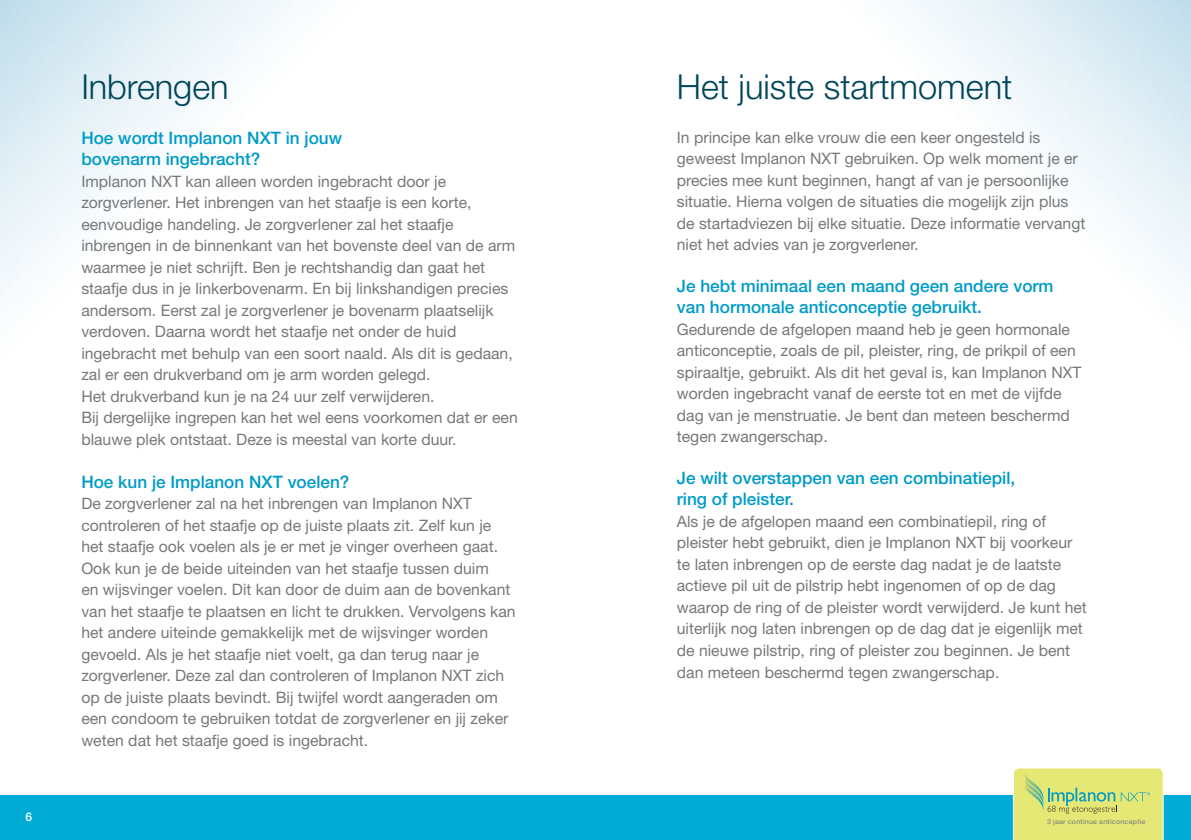
<style>
.page{position:relative;width:1191px;height:840px;background:#fff}
.page>*{position:absolute;margin:0;border:0;box-sizing:border-box;transform-origin:0 0}
.t1{font:300 34.4px "Helvetica Neue LT Std";color:#00455a}
.t2{font:500 17.2px/21.4px "Helvetica Neue LT Std";color:#009bc8}
.t3{font:15.8px/21.4px "Helvetica Neue LT Std";color:#76787b}
.t4{font:500 12px "Helvetica Neue LT Std";color:#fff}
.t5{font:6.8px "Helvetica Neue LT Std";letter-spacing:.03em;color:#76787b;scale:1.07 1}
</style>
<div class="page">
<div style="left:0;top:794px;width:1191px;height:45px;background:#00acd5"></div>
<svg style="left:1013px;top:768px;width:150px;height:71px;background:#dbe37a"></svg>
<p class="t4" style="left:25px;top:809px;width:8px">6</p>
<h1 class="t1" style="left:81px;top:66px;width:149px">Inbrengen</h1>
<p class="t2" style="left:81px;top:127px;width:262px">Hoe wordt Implanon NXT in jouw bovenarm ingebracht?</p>
<p class="t3" style="left:81px;top:170px;width:438px">Implanon NXT kan alleen worden ingebracht door je zorgverlener. Het inbrengen van het staafje is een korte, eenvoudige handeling. Je zorgverlener zal het staafje inbrengen in de binnenkant van het bovenste deel van de arm waarmee je niet schrijft. Ben je rechtshandig dan gaat het staafje dus in je linkerbovenarm. En bij linkshandigen precies andersom. Eerst zal je zorgverlener je bovenarm plaatselijk verdoven. Daarna wordt het staafje net onder de huid ingebracht met behulp van een soort naald. Als dit is gedaan, zal er een drukverband om je arm worden gelegd.<br>Het drukverband kun je na 24 uur zelf verwijderen.<br>Bij dergelijke ingrepen kan het wel eens voorkomen dat er een blauwe plek ontstaat. Deze is meestal van korte duur.</p>
<p class="t2" style="left:81px;top:470px;width:270px">Hoe kun je Implanon NXT voelen?</p>
<p class="t3" style="left:81px;top:492px;width:436px">De zorgverlener zal na het inbrengen van Implanon NXT controleren of het staafje op de juiste plaats zit. Zelf kun je het staafje ook voelen als je er met je vinger overheen gaat.<br>Ook kun je de beide uiteinden van het staafje tussen duim<br>en wijsvinger voelen. Dit kan door de duim aan de bovenkant van het staafje te plaatsen en licht te drukken. Vervolgens kan het andere uiteinde gemakkelijk met de wijsvinger worden gevoeld. Als je het staafje niet voelt, ga dan terug naar je zorgverlener. Deze zal dan controleren of Implanon NXT zich op de juiste plaats bevindt. Bij twijfel wordt aangeraden om een condoom te gebruiken totdat de zorgverlener en jij zeker weten dat het staafje goed is ingebracht.</p>
<h1 class="t1" style="left:677px;top:66px;width:337px">Het juiste startmoment</h1>
<p class="t3" style="left:677px;top:126px;width:410px">In principe kan elke vrouw die een keer ongesteld is geweest Implanon NXT gebruiken. Op welk moment je er precies mee kunt beginnen, hangt af van je persoonlijke situatie. Hierna volgen de situaties die mogelijk zijn plus de startadviezen bij elke situatie. Deze informatie vervangt niet het advies van je zorgverlener.</p>
<p class="t2" style="left:677px;top:275px;width:378px">Je hebt minimaal een maand geen andere vorm van hormonale anticonceptie gebruikt.</p>
<p class="t3" style="left:677px;top:318px;width:406px">Gedurende de afgelopen maand heb je geen hormonale anticonceptie, zoals de pil, pleister, ring, de prikpil of een spiraaltje, gebruikt. Als dit het geval is, kan Implanon NXT worden ingebracht vanaf de eerste tot en met de vijfde dag van je menstruatie. Je bent dan meteen beschermd tegen zwangerschap.</p>
<p class="t2" style="left:677px;top:466px;width:340px">Je wilt overstappen van een combinatiepil, ring of pleister.</p>
<p class="t3" style="left:677px;top:510px;width:411px">Als je de afgelopen maand een combinatiepil, ring of pleister hebt gebruikt, dien je Implanon NXT bij voorkeur te laten inbrengen op de eerste dag nadat je de laatste actieve pil uit de pilstrip hebt ingenomen of op de dag waarop de ring of de pleister wordt verwijderd. Je kunt het uiterlijk nog laten inbrengen op de dag dat je eigenlijk met de nieuwe pilstrip, ring of pleister zou beginnen. Je bent dan meteen beschermd tegen zwangerschap.</p>
<p class="t5" style="left:1047px;top:817px;width:93px">3 jaar continue anticonceptie</p>
</div>
